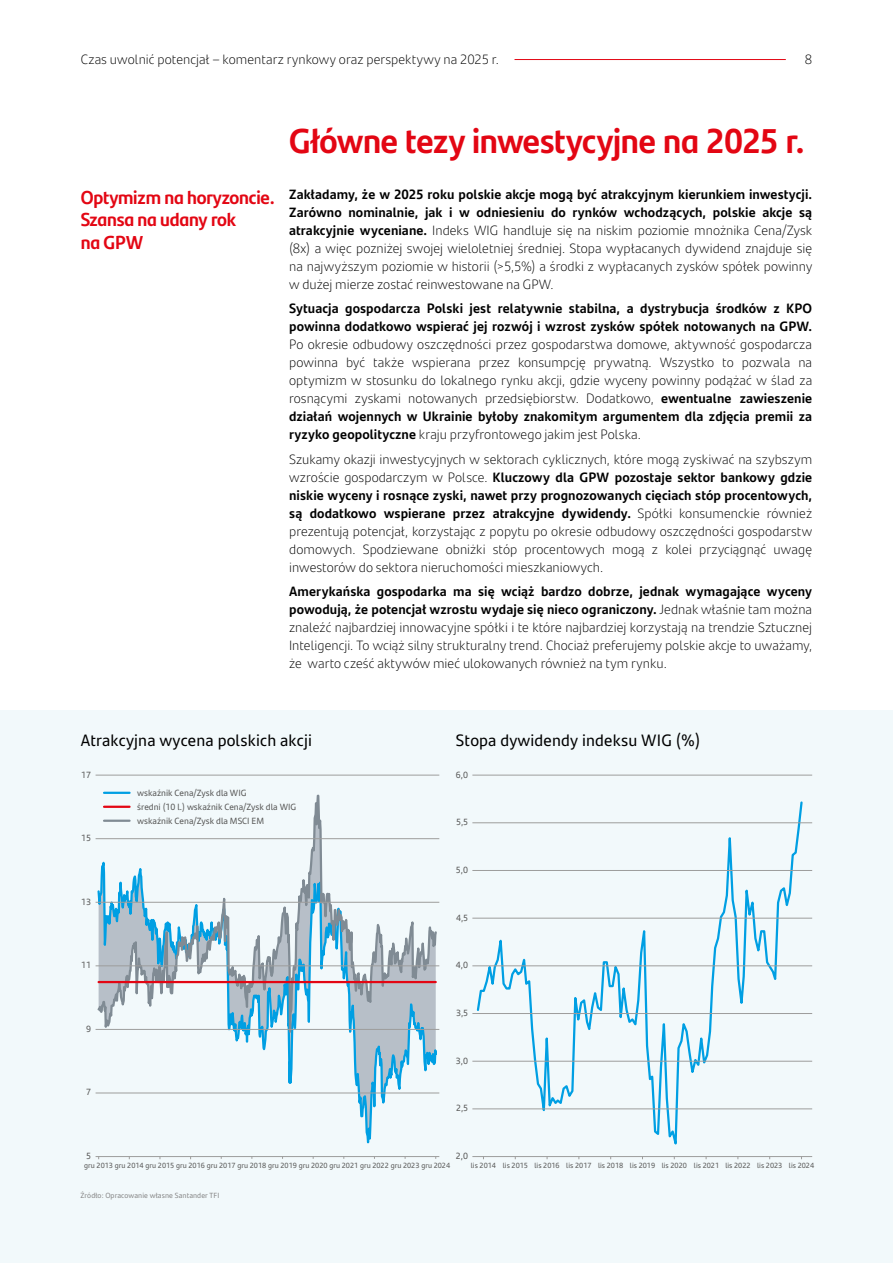
<style>
.page{position:relative;width:893px;height:1263px;background:#fff}
.page>*{position:absolute;margin:0;border:0;box-sizing:border-box;transform-origin:0 0}
.t1{font:700 34.5px "Santander Headline";letter-spacing:-.01em;color:#e30613}
.t2{font:700 18.75px/22.5px "Santander Headline";letter-spacing:-.01em;color:#e30613}
.t3{font:16.5px "Santander Text";letter-spacing:.01em;color:#000}
.t4{font:300 13.5px/18px "Santander Text";letter-spacing:.005em;color:#000;text-align:justify}
.t5{font:700 13.5px/18px "Santander Text";letter-spacing:.005em;color:#000}
.t6{font:9px "Santander Text";color:#575756}
.t7{font:7.5px "Santander Text";color:#575756}
.t8{font:7.5px "Santander Text";letter-spacing:.01em;color:#878787}
.s1{font-weight:700}
</style>
<div class="page">
<div style="left:0;top:711px;width:893px;height:552px;background:#f2f9fb"></div>
<svg style="left:96px;top:774px;width:342px;height:386px"></svg>
<svg style="left:475px;top:801px;width:329px;height:359px"></svg>
<svg style="left:96px;top:980px;width:342px;height:4px"></svg>
<hr style="left:96px;top:775px;width:343px;height:1px;background:#9d9d9c">
<hr style="left:96px;top:838px;width:343px;height:1px;background:#9d9d9c">
<hr style="left:96px;top:902px;width:343px;height:1px;background:#9d9d9c">
<hr style="left:96px;top:965px;width:343px;height:1px;background:#9d9d9c">
<hr style="left:96px;top:1029px;width:343px;height:1px;background:#9d9d9c">
<hr style="left:96px;top:1092px;width:343px;height:1px;background:#9d9d9c">
<hr style="left:96px;top:1156px;width:343px;height:1px;background:#9d9d9c">
<hr style="left:472px;top:775px;width:340px;height:1px;background:#9d9d9c">
<hr style="left:472px;top:822px;width:340px;height:1px;background:#9d9d9c">
<hr style="left:472px;top:870px;width:340px;height:1px;background:#9d9d9c">
<hr style="left:472px;top:918px;width:340px;height:1px;background:#9d9d9c">
<hr style="left:472px;top:965px;width:340px;height:1px;background:#9d9d9c">
<hr style="left:472px;top:1013px;width:340px;height:1px;background:#9d9d9c">
<hr style="left:472px;top:1061px;width:340px;height:1px;background:#9d9d9c">
<hr style="left:472px;top:1108px;width:340px;height:1px;background:#9d9d9c">
<hr style="left:472px;top:1156px;width:340px;height:1px;background:#9d9d9c">
<hr style="left:104px;top:792px;width:26px;height:2px;background:#009fe3">
<hr style="left:104px;top:820px;width:26px;height:2px;background:#808b94">
<hr style="left:104px;top:806px;width:26px;height:2px;background:#e30613">
<hr style="left:514px;top:59px;width:272px;height:1px;background:#e30613">
<p class="t4" style="left:81px;top:49px;width:420px">Czas uwolnić potencjał – komentarz rynkowy oraz perspektywy na 2025 r.</p>
<p class="t4" style="left:805px;top:49px;width:9px">8</p>
<h2 class="t2" style="left:81px;top:185px;width:195px">Optymizm na horyzoncie.<br>Szansa na udany rok<br>na GPW</h2>
<h1 class="t1" style="left:289px;top:114px;width:517px">Główne tezy inwestycyjne na 2025 r.</h1>
<p class="t4" style="left:289px;top:185px;width:525px"><span class="s1">Zakładamy, że w 2025 roku polskie akcje mogą być atrakcyjnym kierunkiem inwestycji.<br>Zarówno nominalnie, jak i w odniesieniu do rynków wchodzących, polskie akcje są atrakcyjnie wyceniane.</span> Indeks WIG handluje się na niskim poziomie mnożnika Cena/Zysk (8x) a więc pozniżej swojej wieloletniej średniej. Stopa wypłacanych dywidend znajduje się na najwyższym poziomie w historii (&gt;5,5%) a środki z wypłacanych zysków spółek powinny w dużej mierze zostać reinwestowane na GPW.</p>
<p class="t5" style="left:289px;top:299px;width:525px">Sytuacja gospodarcza Polski jest relatywnie stabilna, a dystrybucja środków z KPO powinna dodatkowo wspierać jej rozwój i wzrost zysków spółek notowanych na GPW.</p>
<p class="t4" style="left:289px;top:335px;width:525px">Po okresie odbudowy oszczędności przez gospodarstwa domowe, aktywność gospodarcza powinna być także wspierana przez konsumpcję prywatną. Wszystko to pozwala na optymizm w stosunku do lokalnego rynku akcji, gdzie wyceny powinny podążać w ślad za rosnącymi zyskami notowanych przedsiębiorstw. Dodatkowo, <span class="s1">ewentualne zawieszenie działań wojennych w Ukrainie byłoby znakomitym argumentem dla zdjęcia premii za ryzyko geopolityczne</span> kraju przyfrontowego jakim jest Polska.</p>
<p class="t4" style="left:289px;top:449px;width:525px">Szukamy okazji inwestycyjnych w sektorach cyklicznych, które mogą zyskiwać na szybszym wzroście gospodarczym w Polsce. <span class="s1">Kluczowy dla GPW pozostaje sektor bankowy gdzie niskie wyceny i rosnące zyski, nawet przy prognozowanych cięciach stóp procentowych, są dodatkowo wspierane przez atrakcyjne dywidendy.</span> Spółki konsumenckie również prezentują potencjał, korzystając z popytu po okresie odbudowy oszczędności gospodarstw domowych. Spodziewane obniżki stóp procentowych mogą z kolei przyciągnąć uwagę inwestorów do sektora nieruchomości mieszkaniowych.</p>
<p class="t4" style="left:289px;top:582px;width:525px"><span class="s1">Amerykańska gospodarka ma się wciąż bardzo dobrze, jednak wymagające wyceny powodują, że potencjał wzrostu wydaje się nieco ograniczony.</span> Jednak właśnie tam można znaleźć najbardziej innowacyjne spółki i te które najbardziej korzystają na trendzie Sztucznej Inteligencji. To wciąż silny strukturalny trend. Chociaż preferujemy polskie akcje to uważamy, że warto cześć aktywów mieć ulokowanych również na tym rynku.</p>
<p class="t3" style="left:81px;top:728px;width:233px">Atrakcyjna wycena polskich akcji</p>
<p class="t3" style="left:456px;top:728px;width:246px">Stopa dywidendy indeksu WIG (%)</p>
<p class="t6" style="left:81px;top:768px;width:11px">17</p>
<p class="t6" style="left:81px;top:831px;width:11px">15</p>
<p class="t6" style="left:81px;top:895px;width:11px">13</p>
<p class="t6" style="left:81px;top:958px;width:11px">11</p>
<p class="t6" style="left:86px;top:1022px;width:6px">9</p>
<p class="t6" style="left:86px;top:1085px;width:6px">7</p>
<p class="t6" style="left:137px;top:786px;width:111px">wskaźnik Cena/Zysk dla WIG</p>
<p class="t6" style="left:137px;top:814px;width:128px">wskaźnik Cena/Zysk dla MSCI EM</p>
<p class="t6" style="left:137px;top:800px;width:160px">średni (10 l.) wskaźnik Cena/Zysk dla WIG</p>
<p class="t6" style="left:456px;top:768px;width:14px">6,0</p>
<p class="t6" style="left:456px;top:815px;width:14px">5,5</p>
<p class="t6" style="left:456px;top:863px;width:14px">5,0</p>
<p class="t6" style="left:456px;top:911px;width:14px">4,5</p>
<p class="t6" style="left:456px;top:958px;width:14px">4,0</p>
<p class="t6" style="left:456px;top:1006px;width:14px">3,5</p>
<p class="t6" style="left:456px;top:1054px;width:14px">3,0</p>
<p class="t6" style="left:456px;top:1101px;width:14px">2,5</p>
<p class="t6" style="left:456px;top:1149px;width:14px">2,0</p>
<p class="t6" style="left:86px;top:1149px;width:6px">5</p>
<p class="t7" style="left:471px;top:1160px;width:345px">lis 2014 lis 2015 lis 2016 lis 2017 lis 2018 lis 2019 lis 2020 lis 2021 lis 2022 lis 2023 lis 2024</p>
<p class="t7" style="left:84px;top:1159px;width:367px">gru 2013 gru 2014 gru 2015 gru 2016 gru 2017 gru 2018 gru 2019 gru 2020 gru 2021 gru 2022 gru 2023 gru 2024</p>
<p class="t8" style="left:81px;top:1189px;width:140px">Źródło: Opracowanie własne Santander TFI</p>
</div>
